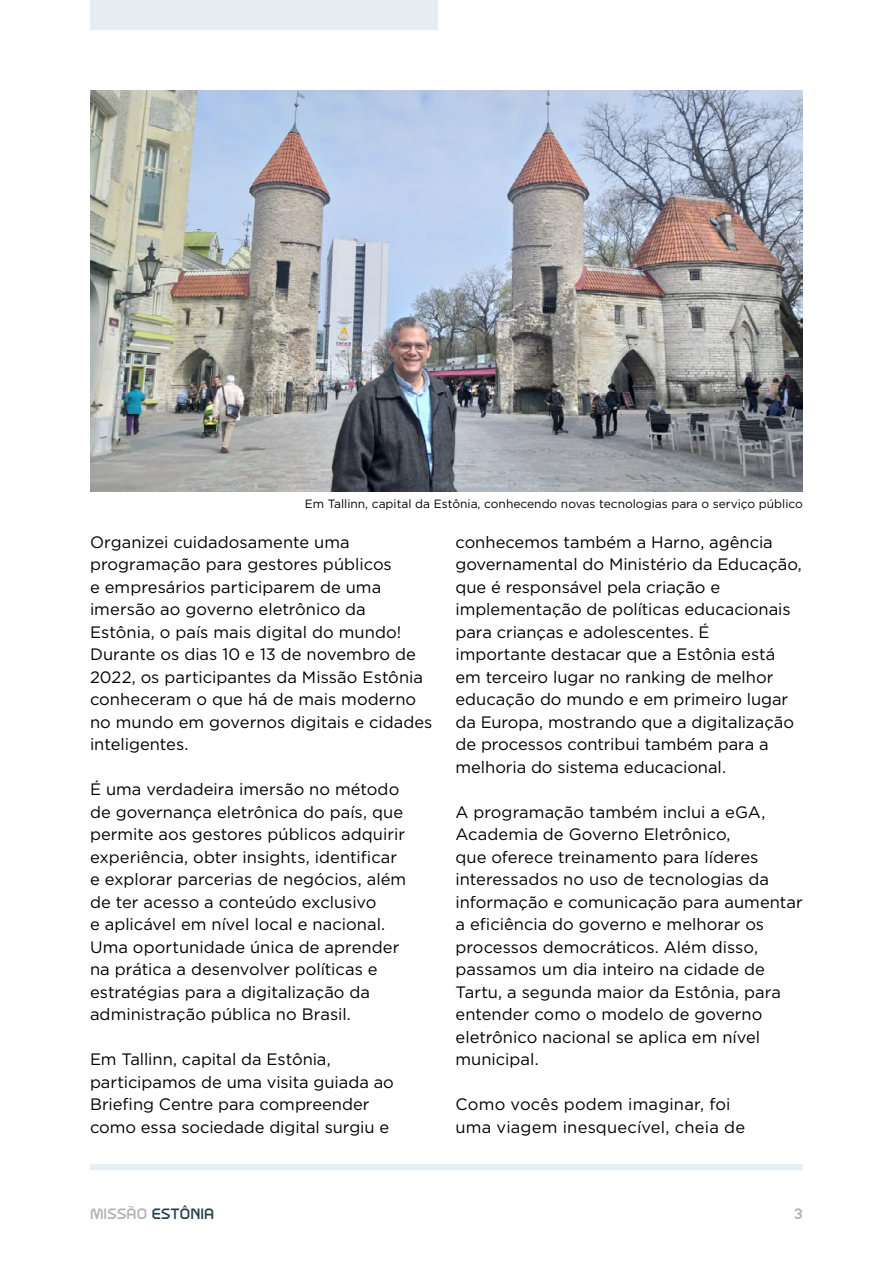
<style>
.page{position:relative;width:893px;height:1263px;background:#fff}
.page>*{position:absolute;margin:0;border:0;box-sizing:border-box;transform-origin:0 0}
.t1{font:16.5px/22.5px "Gotham";color:#000}
.t2{font:15px "GESZOG Regular";letter-spacing:.01em;color:#293f49}
.t3{font:15px "GESZOG Regular";color:#b3b2b2}
.t4{font:12px "Gotham";color:#000}
.s1{color:#b3b2b2}
</style>
<div class="page">
<div style="left:90px;top:1164px;width:713px;height:6px;background:#e7eef3"></div>
<div style="left:90px;top:0;width:347px;height:30px;background:#e7eef3"></div>
<img style="left:90px;top:90px;width:713px;height:401px">
<p class="t4" style="left:305px;top:496px;width:500px">Em Tallinn, capital da Estônia, conhecendo novas tecnologias para o serviço público</p>
<p class="t1" style="left:90px;top:530px;width:344px">Organizei cuidadosamente uma programação para gestores públicos<br>e empresários participarem de uma imersão ao governo eletrônico da Estônia, o país mais digital do mundo!<br>Durante os dias 10 e 13 de novembro de 2022, os participantes da Missão Estônia conheceram o que há de mais moderno no mundo em governos digitais e cidades inteligentes.</p>
<p class="t1" style="left:90px;top:778px;width:318px">É uma verdadeira imersão no método de governança eletrônica do país, que permite aos gestores públicos adquirir experiência, obter insights, identificar e explorar parcerias de negócios, além de ter acesso a conteúdo exclusivo<br>e aplicável em nível local e nacional.<br>Uma oportunidade única de aprender na prática a desenvolver políticas e estratégias para a digitalização da administração pública no Brasil.</p>
<p class="t1" style="left:90px;top:1048px;width:305px">Em Tallinn, capital da Estônia, participamos de uma visita guiada ao Briefing Centre para compreender como essa sociedade digital surgiu e</p>
<p class="t1" style="left:455px;top:530px;width:348px">conhecemos também a Harno, agência governamental do Ministério da Educação, que é responsável pela criação e implementação de políticas educacionais para crianças e adolescentes. É importante destacar que a Estônia está em terceiro lugar no ranking de melhor educação do mundo e em primeiro lugar da Europa, mostrando que a digitalização de processos contribui também para a melhoria do sistema educacional.</p>
<p class="t1" style="left:455px;top:800px;width:349px">A programação também inclui a eGA, Academia de Governo Eletrônico,<br>que oferece treinamento para líderes interessados no uso de tecnologias da informação e comunicação para aumentar a eficiência do governo e melhorar os processos democráticos. Além disso, passamos um dia inteiro na cidade de Tartu, a segunda maior da Estônia, para entender como o modelo de governo eletrônico nacional se aplica em nível municipal.</p>
<p class="t1" style="left:455px;top:1093px;width:291px">Como vocês podem imaginar, foi uma viagem inesquecível, cheia de</p>
<p class="t2" style="left:90px;top:1204px;width:126px"><span class="s1">MISSÃO</span> ESTÔNIA</p>
<p class="t3" style="left:794px;top:1204px;width:11px">3</p>
</div>
